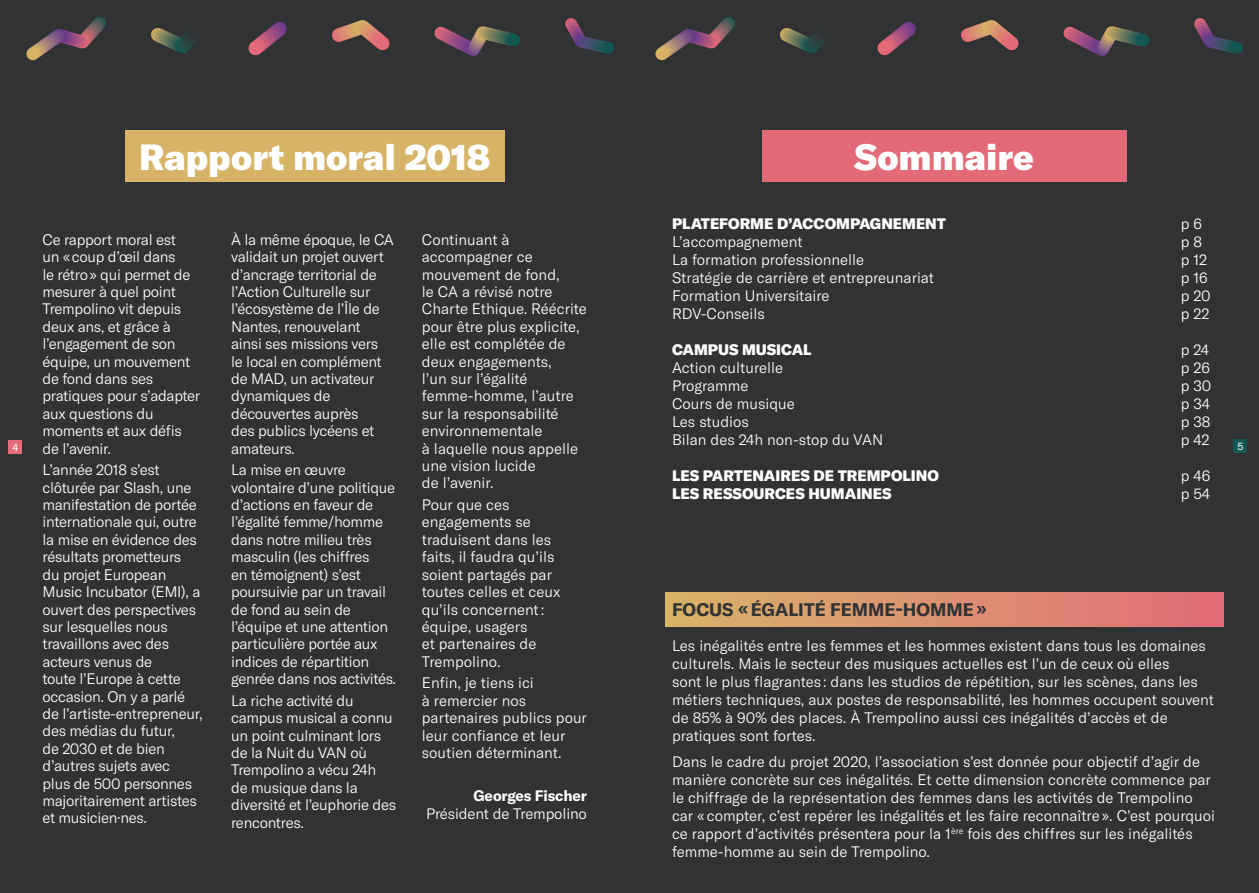
<style>
.page{position:relative;width:1259px;height:893px;background:#fff}
.page>*{position:absolute;margin:0;border:0;box-sizing:border-box;transform-origin:0 0}
.t1{font:900 36px "GT America";color:#fff}
.t2{font:700 18px "GT America";color:#313234}
.t3{font:300 15px/17.4px "GT America";letter-spacing:-.015em;color:#fff}
.t4{font:900 15px "GT America";color:#fff}
.t5{font:700 15px "GT America";letter-spacing:-.01em;color:#fff}
.t6{font:10.5px "GT America";color:#fff}
</style>
<div class="page">
<div style="left:0;top:0;width:629px;height:893px;background:#313234"></div>
<div style="left:8px;top:440px;width:14px;height:14px;background:#e26b77"></div>
<div style="left:125px;top:131px;width:379px;height:51px;background:#d6b366"></div>
<div style="left:629px;top:0;width:630px;height:893px;background:#313234"></div>
<div style="left:1233px;top:439px;width:14px;height:14px;background:#145752"></div>
<div style="left:762px;top:131px;width:364px;height:51px;background:#e26b77"></div>
<div style="left:665px;top:593px;width:559px;height:33px;background:linear-gradient(to right,#d6b369,#e26d79)"></div>
<h1 class="t1" style="left:139px;top:134px;width:352px">Rapport moral 2018</h1>
<h1 class="t1" style="left:854px;top:134px;width:181px">Sommaire</h1>
<p class="t4" style="left:672px;top:214px;width:275px">PLATEFORME D’ACCOMPAGNEMENT</p>
<p class="t3" style="left:1180px;top:215px;width:23px">p 6</p>
<p class="t3" style="left:672px;top:233px;width:132px">L’accompagnement</p>
<p class="t3" style="left:1180px;top:233px;width:23px">p 8</p>
<p class="t3" style="left:672px;top:251px;width:194px">La formation professionnelle</p>
<p class="t3" style="left:1180px;top:251px;width:28px">p 12</p>
<p class="t3" style="left:672px;top:269px;width:263px">Stratégie de carrière et entrepreunariat</p>
<p class="t3" style="left:1180px;top:269px;width:29px">p 16</p>
<p class="t3" style="left:672px;top:287px;width:159px">Formation Universitaire</p>
<p class="t3" style="left:1180px;top:287px;width:32px">p 20</p>
<p class="t3" style="left:672px;top:305px;width:94px">RDV-Conseils</p>
<p class="t3" style="left:1180px;top:305px;width:30px">p 22</p>
<p class="t4" style="left:672px;top:340px;width:141px">CAMPUS MUSICAL</p>
<p class="t3" style="left:1180px;top:341px;width:30px">p 24</p>
<p class="t3" style="left:672px;top:359px;width:113px">Action culturelle</p>
<p class="t3" style="left:1180px;top:359px;width:31px">p 26</p>
<p class="t3" style="left:672px;top:377px;width:78px">Programme</p>
<p class="t3" style="left:1180px;top:377px;width:32px">p 30</p>
<p class="t3" style="left:672px;top:395px;width:124px">Cours de musique</p>
<p class="t3" style="left:1180px;top:395px;width:31px">p 34</p>
<p class="t3" style="left:672px;top:413px;width:78px">Les studios</p>
<p class="t3" style="left:1180px;top:413px;width:31px">p 38</p>
<p class="t3" style="left:672px;top:431px;width:213px">Bilan des 24h non-stop du VAN</p>
<p class="t3" style="left:1180px;top:431px;width:31px">p 42</p>
<p class="t4" style="left:672px;top:466px;width:268px">LES PARTENAIRES DE TREMPOLINO</p>
<p class="t3" style="left:1180px;top:467px;width:31px">p 46</p>
<p class="t4" style="left:672px;top:484px;width:221px">LES RESSOURCES HUMAINES</p>
<p class="t3" style="left:1180px;top:485px;width:31px">p 54</p>
<p class="t3" style="left:231px;top:231px;width:164px">À la même époque, le CA validait un projet ouvert d’ancrage territorial de l’Action Culturelle sur l’écosystème de l’Île de<br>Nantes, renouvelant ainsi ses missions vers<br>le local en complément de MAD, un activateur dynamiques de découvertes auprès<br>des publics lycéens et amateurs.</p>
<p class="t3" style="left:231px;top:461px;width:166px">La mise en œuvre volontaire d’une politique d’actions en faveur de l’égalité femme/homme dans notre milieu très masculin (les chiffres<br>en témoignent) s’est poursuivie par un travail de fond au sein de l’équipe et une attention particulière portée aux indices de répartition genrée dans nos activités.</p>
<p class="t3" style="left:231px;top:692px;width:166px">La riche activité du campus musical a connu un point culminant lors de la Nuit du VAN où<br>Trempolino a vécu 24h de musique dans la diversité et l’euphorie des rencontres.</p>
<p class="t3" style="left:43px;top:231px;width:159px">Ce rapport moral est<br>un «coup d’œil dans<br>le rétro» qui permet de mesurer à quel point<br>Trempolino vit depuis deux ans, et grâce à l’engagement de son équipe, un mouvement de fond dans ses pratiques pour s’adapter aux questions du moments et aux défis de l’avenir.</p>
<p class="t3" style="left:43px;top:461px;width:162px">L’année 2018 s’est clôturée par Slash, une manifestation de portée internationale qui, outre la mise en évidence des résultats prometteurs<br>du projet European<br>Music Incubator (EMI), a ouvert des perspectives sur lesquelles nous travaillons avec des acteurs venus de<br>toute l’Europe à cette occasion. On y a parlé de l’artiste-entrepreneur, des médias du futur,<br>de 2030 et de bien d’autres sujets avec<br>plus de 500 personnes majoritairement artistes et musicien·nes.</p>
<p class="t3" style="left:422px;top:231px;width:166px">Continuant à accompagner ce mouvement de fond,<br>le CA a révisé notre<br>Charte Ethique. Réécrite pour être plus explicite, elle est complétée de deux engagements,<br>l’un sur l’égalité femme-homme, l’autre sur la responsabilité environnementale<br>à laquelle nous appelle une vision lucide<br>de l’avenir.</p>
<p class="t3" style="left:422px;top:496px;width:140px">Pour que ces engagements se traduisent dans les faits, il faudra qu’ils soient partagés par toutes celles et ceux qu’ils concernent: équipe, usagers<br>et partenaires de<br>Trempolino.</p>
<p class="t3" style="left:422px;top:674px;width:166px">Enfin, je tiens ici<br>à remercier nos partenaires publics pour leur confiance et leur soutien déterminant.</p>
<p class="t5" style="left:473px;top:787px;width:115px">Georges Fischer</p>
<p class="t3" style="left:426px;top:805px;width:162px">Président de Trempolino</p>
<p class="t6" style="left:1237px;top:440px;width:7px">5</p>
<p class="t6" style="left:13px;top:441px;width:7px">4</p>
<p class="t6" style="left:1240px;top:441px;width:7px">5</p>
<p class="t2" style="left:672px;top:598px;width:316px">FOCUS « ÉGALITÉ FEMME-HOMME »</p>
<p class="t3" style="left:672px;top:636px;width:543px;line-height:18px">Les inégalités entre les femmes et les hommes existent dans tous les domaines culturels. Mais le secteur des musiques actuelles est l’un de ceux où elles<br>sont le plus flagrantes : dans les studios de répétition, sur les scènes, dans les métiers techniques, aux postes de responsabilité, les hommes occupent souvent de 85% à 90% des places. À Trempolino aussi ces inégalités d’accès et de pratiques sont fortes.</p>
<p class="t3" style="left:672px;top:753px;width:544px;line-height:18px">Dans le cadre du projet 2020, l’association s’est donnée pour objectif d’agir de manière concrète sur ces inégalités. Et cette dimension concrète commence par le chiffrage de la représentation des femmes dans les activités de Trempolino car « compter, c’est repérer les inégalités et les faire reconnaître ». C’est pourquoi ce rapport d’activités présentera pour la 1<sup>ère</sup> fois des chiffres sur les inégalités femme-homme au sein de Trempolino.</p>
</div>
